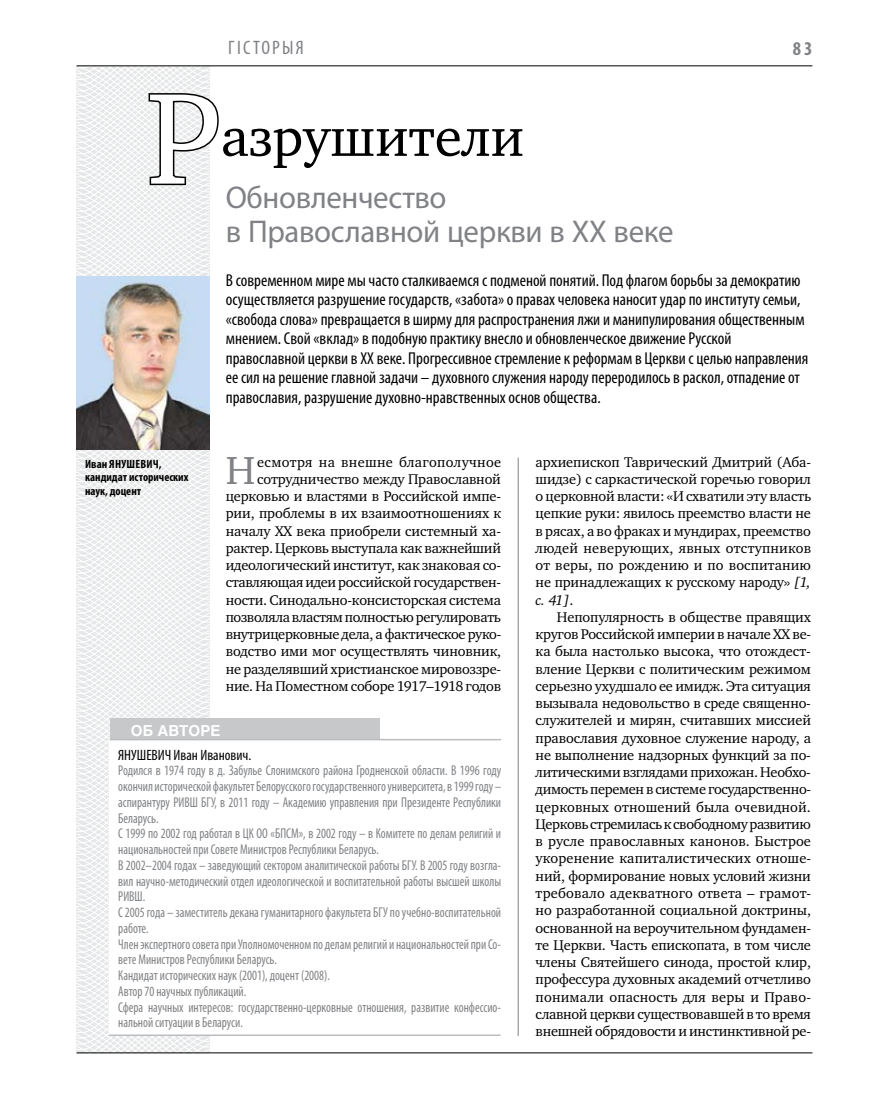
<style>
.page{position:relative;width:872px;height:1106px;background:#fff}
.page>*{position:absolute;margin:0;border:0;box-sizing:border-box;transform-origin:0 0}
.t1{font:132.6px "Charter C";color:#fff}
.t2{font:55.5px "Charter C";color:#000}
.t3{font:40.05px "Charter C";color:#808285}
.t4{font:31.5px/34.5px "Myriad Pro";letter-spacing:-.01em;color:#808285}
.t5{font:condensed 19.5px "Myriad Pro";color:#808285}
.t6{font:700 condensed 19.5px "Myriad Pro";color:#808285}
.t7{font:condensed 17.25px/19.5px "Myriad Pro";color:#000}
.t8{font:condensed 15px "Myriad Pro";color:#000}
.t9{font:700 15px "Helios";color:#fff}
.t10{font:14.4px/17.2px "Charter C";letter-spacing:-.015em;color:#000;text-align:justify}
.t11{font:condensed 14.25px/15.8px "Myriad Pro";color:#808285;scale:.9 1}
.t12{font:700 condensed 12px/13.5px "Myriad Pro";color:#000}
.s1{font-style:italic}
</style>
<div class="page">
<hr style="left:518px;top:458px;width:1px;height:578px;background:#808285">
<svg style="left:76px;top:65px;width:192px;height:989px"></svg>
<svg style="left:147px;top:92px;width:73px;height:95px"></svg>
<img style="left:77px;top:277px;width:133px;height:172px">
<div style="left:110px;top:718px;width:269px;height:24px;background:#c6c8ca"></div>
<div style="left:110px;top:740px;width:391px;height:296px;background:#fff"></div>
<hr style="left:109px;top:1034px;width:391px;height:2px;background:#bcbdc0">
<hr style="left:110px;top:739px;width:391px;height:1px;background:#bcbdc0">
<hr style="left:77px;top:65px;width:735px;height:1px;background:#000">
<hr style="left:77px;top:1052px;width:735px;height:1px;background:#000">
<h3 class="t5" style="left:228px;top:36px;width:76px">гісторыя</h3>
<h3 class="t6" style="left:793px;top:37px;width:21px">83</h3>
<h1 class="t1" style="left:146px;top:65px;width:77px">Р</h1>
<h2 class="t2" style="left:221px;top:106px;width:305px">азрушители</h2>
<h3 class="t4" style="left:226px;top:179px;width:449px">Обновленчество<br>в Православной церкви в ХХ веке</h3>
<p class="t7" style="left:226px;top:270px;width:584px">В современном мире мы часто сталкиваемся с подменой понятий. Под флагом борьбы за демократию осуществляется разрушение государств, «забота» о правах человека наносит удар по институту семьи, «свобода слова» превращается в ширму для распространения лжи и манипулирования общественным мнением. Свой «вклад» в подобную практику внесло и обновленческое движение Русской православной церкви в ХХ веке. Прогрессивное стремление к реформам в Церкви с целью направления ее сил на решение главной задачи – духовного служения народу переродилось в раскол, отпадение от православия, разрушение духовно-нравственных основ общества.</p>
<p class="t10" style="left:226px;top:453px;width:277px;text-align:right">есмотря на внешне благополучное сотрудничество между Православной церковью и властями в Российской импе&shy;рии, проблемы в их взаимоотношениях к началу ХХ века приобрели системный ха&shy;рактер. Церковь выступала как важнейший идеологический институт, как знаковая со&shy;ставляющая идеи российской государствен&shy;ности. Синодально-консисторская система позволяла властям полностью регулировать внутрицерковные дела, а фактическое руко&shy;водство ими мог осуществлять чиновник, не разделявший христианское мировоззре&shy;ние. На Поместном соборе 1917–1918 годов</p>
<p class="t10" style="left:535px;top:453px;width:277px">архиепископ Таврический Дмитрий (Аба&shy;шидзе) с саркастической горечью говорил о церковной власти: «И схватили эту власть цепкие руки: явилось преемство власти не в рясах, а во фраках и мундирах, преемство людей неверующих, явных отступников от веры, по рождению и по воспитанию не принадлежащих к русскому народу» <span class="s1">[1, c. 41]</span>.</p>
<h3 class="t3" style="left:226px;top:448px;width:31px">Н</h3>
<p class="t12" style="left:85px;top:457px;width:105px">Иван Янушевич, кандидат исторических наук, доцент</p>
<p class="t10" style="left:535px;top:608px;width:277px;text-indent:21px">Непопулярность в обществе правящих кругов Российской империи в начале ХХ ве&shy;ка была настолько высока, что отождест&shy;вление Церкви с политическим режимом серьезно ухудшало ее имидж. Эта ситуация вызывала недовольство в среде священно&shy;служителей и мирян, считавших миссией православия духовное служение народу, а не выполнение надзорных функций за по&shy;литическими взглядами прихожан. Необхо&shy;димость перемен в системе государственно&shy;церковных отношений была очевидной.<br>Церковь стремилась к свободному развитию в русле православных канонов. Быстрое укоренение капиталистических отноше&shy;ний, формирование новых условий жизни требовало адекватного ответа – грамот&shy;но разработанной социальной доктрины, основанной на вероучительном фундамен&shy;те Церкви. Часть епископата, в том числе члены Святейшего синода, простой клир, профессура духовных академий отчетливо понимали опасность для веры и Право&shy;славной церкви существовавшей в то время внешней обрядовости и инстинктивной ре-</p>
<p class="t9" style="left:131px;top:722px;width:91px">об авторе</p>
<p class="t8" style="left:118px;top:745px;width:135px">ЯНУШЕВИЧ Иван Иванович.</p>
<p class="t11" style="left:118px;top:762px;width:427px">Родился в 1974 году в д. Забулье Слонимского района Гродненской области. В 1996 году окончил исторической факультет Белорусского государственного университета, в 1999 году – аспирантуру РИВШ БГУ, в 2011 году – Академию управления при Президенте Республики Беларусь.<br>С 1999 по 2002 год работал в ЦК ОО «БПСМ», в 2002 году – в Комитете по делам религий и национальностей при Совете Министров Республики Беларусь.<br>В 2002–2004 годах – заведующий сектором аналитической работы БГУ. В 2005 году возгла&shy;вил научно-методический отдел идеологической и воспитательной работы высшей школы РИВШ.<br>С 2005 года – заместитель декана гуманитарного факультета БГУ по учебно-воспитательной работе.<br>Член экспертного совета при Уполномоченном по делам религий и национальностей при Со&shy;вете Министров Республики Беларусь.<br>Кандидат исторических наук (2001), доцент (2008).<br>Автор 70 научных публикаций.<br>Сфера научных интересов: государственно-церковные отношения, развитие конфессио&shy;нальной ситуации в Беларуси.</p>
</div>
